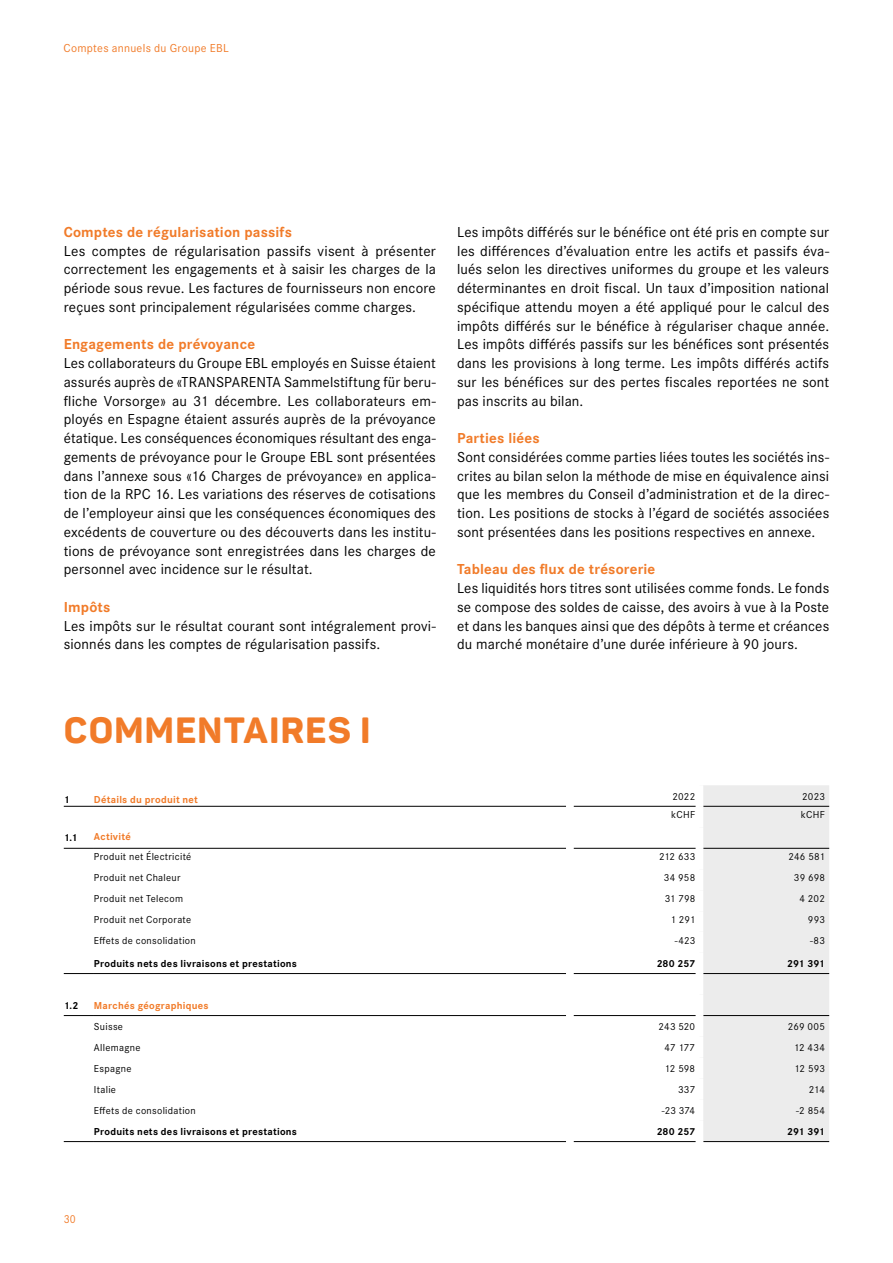
<style>
.page{position:relative;width:893px;height:1263px;background:#fff}
.page>*{position:absolute;margin:0;border:0;box-sizing:border-box;transform-origin:0 0}
.t1{font:800 36px "Panton";letter-spacing:.025em;color:#f17b29}
.t2{font:15px/18.8px "Corporate S";letter-spacing:.01em;color:#000;text-align:justify}
.t3{font:700 15px "Corporate S";letter-spacing:.01em;color:#f17b29}
.t4{font:12px "Corporate S";letter-spacing:.025em;color:#f17b29}
.t5{font:12px "Corporate S";letter-spacing:.025em;color:#f17b29;scale:.93 1}
.t6{font:10.5px "Corporate S";letter-spacing:.025em;color:#000}
.t7{font:700 10.5px "Corporate S";letter-spacing:.02em;color:#000}
.t8{font:700 10.5px "Corporate S";letter-spacing:.025em;color:#f17b29}
</style>
<div class="page">
<div style="left:703px;top:785px;width:126px;height:356px;background:#ececec"></div>
<hr style="left:64px;top:806px;width:30px;height:1px;background:#000">
<hr style="left:94px;top:806px;width:472px;height:1px;background:#000">
<hr style="left:574px;top:806px;width:122px;height:1px;background:#000">
<hr style="left:703px;top:806px;width:126px;height:1px;background:#000">
<hr style="left:64px;top:973px;width:30px;height:1px;background:#000">
<hr style="left:94px;top:973px;width:472px;height:1px;background:#000">
<hr style="left:574px;top:973px;width:122px;height:1px;background:#000">
<hr style="left:703px;top:973px;width:126px;height:1px;background:#000">
<hr style="left:64px;top:1141px;width:30px;height:1px;background:#000">
<hr style="left:94px;top:1141px;width:472px;height:1px;background:#000">
<hr style="left:574px;top:1141px;width:122px;height:1px;background:#000">
<hr style="left:703px;top:1141px;width:126px;height:1px;background:#000">
<hr style="left:64px;top:1015px;width:30px;height:1px;background:#000">
<hr style="left:94px;top:1015px;width:472px;height:1px;background:#000">
<hr style="left:574px;top:1015px;width:122px;height:1px;background:#000">
<hr style="left:703px;top:1015px;width:126px;height:1px;background:#000">
<hr style="left:64px;top:848px;width:30px;height:1px;background:#000">
<hr style="left:94px;top:848px;width:472px;height:1px;background:#000">
<hr style="left:574px;top:848px;width:122px;height:1px;background:#000">
<hr style="left:703px;top:848px;width:126px;height:1px;background:#000">
<p class="t4" style="left:64px;top:41px;width:167px">Comptes annuels du Groupe EBL</p>
<p class="t3" style="left:64px;top:221px;width:230px">Comptes de régularisation passifs</p>
<p class="t2" style="left:64px;top:241px;width:374px">Les comptes de régularisation passifs visent à présenter correctement les engagements et à saisir les charges de la période sous revue. Les factures de fournisseurs non encore reçues sont principalement régularisées comme charges.</p>
<p class="t3" style="left:64px;top:334px;width:193px">Engagements de prévoyance</p>
<p class="t2" style="left:64px;top:354px;width:374px">Les collaborateurs du Groupe EBL employés en Suisse étaient assurés auprès de «TRANSPARENTA Sammelstiftung für beru&shy;fliche Vorsorge» au 31 décembre. Les collaborateurs em&shy;ployés en Espagne étaient assurés auprès de la prévoyance étatique. Les conséquences économiques résultant des enga&shy;gements de prévoyance pour le Groupe EBL sont présentées dans l’annexe sous «16 Charges de prévoyance» en applica&shy;tion de la RPC 16. Les variations des réserves de cotisations de l’employeur ainsi que les conséquences économiques des excédents de couverture ou des découverts dans les institu&shy;tions de prévoyance sont enregistrées dans les charges de personnel avec incidence sur le résultat.</p>
<p class="t3" style="left:64px;top:596px;width:48px">Impôts</p>
<p class="t2" style="left:64px;top:616px;width:374px">Les impôts sur le résultat courant sont intégralement provi&shy;sionnés dans les comptes de régularisation passifs.</p>
<p class="t2" style="left:457px;top:223px;width:374px">Les impôts différés sur le bénéfice ont été pris en compte sur les différences d’évaluation entre les actifs et passifs éva&shy;lués selon les directives uniformes du groupe et les valeurs déterminantes en droit fiscal. Un taux d’imposition national spécifique attendu moyen a été appliqué pour le calcul des impôts différés sur le bénéfice à régulariser chaque année.<br>Les impôts différés passifs sur les bénéfices sont présentés dans les provisions à long terme. Les impôts différés actifs sur les bénéfices sur des pertes fiscales reportées ne sont pas inscrits au bilan.</p>
<p class="t3" style="left:457px;top:428px;width:84px">Parties liées</p>
<p class="t2" style="left:457px;top:448px;width:374px">Sont considérées comme parties liées toutes les sociétés ins&shy;crites au bilan selon la méthode de mise en équivalence ainsi que les membres du Conseil d’administration et de la direc&shy;tion. Les positions de stocks à l’égard de sociétés associées sont présentées dans les positions respectives en annexe.</p>
<p class="t3" style="left:457px;top:559px;width:200px">Tableau des flux de trésorerie</p>
<p class="t2" style="left:457px;top:579px;width:374px">Les liquidités hors titres sont utilisées comme fonds. Le fonds se compose des soldes de caisse, des avoirs à vue à la Poste et dans les banques ainsi que des dépôts à terme et créances du marché monétaire d’une durée inférieure à 90 jours.</p>
<h1 class="t1" style="left:64px;top:707px;width:308px">COMMENTAIRES I</h1>
<p class="t7" style="left:64px;top:792px;width:7px">1</p>
<p class="t8" style="left:94px;top:792px;width:106px">Détails du produit net</p>
<p class="t6" style="left:672px;top:790px;width:24px">2022</p>
<p class="t6" style="left:802px;top:790px;width:24px">2023</p>
<p class="t6" style="left:671px;top:809px;width:26px">kCHF</p>
<p class="t6" style="left:801px;top:809px;width:26px">kCHF</p>
<p class="t7" style="left:64px;top:830px;width:15px">1.1</p>
<p class="t8" style="left:94px;top:829px;width:38px">Activité</p>
<p class="t6" style="left:94px;top:851px;width:99px">Produit net Électricité</p>
<p class="t6" style="left:659px;top:851px;width:38px">212 633</p>
<p class="t6" style="left:788px;top:851px;width:38px">246 581</p>
<p class="t6" style="left:94px;top:872px;width:88px">Produit net Chaleur</p>
<p class="t6" style="left:664px;top:872px;width:33px">34 958</p>
<p class="t6" style="left:794px;top:872px;width:33px">39 698</p>
<p class="t6" style="left:94px;top:893px;width:91px">Produit net Telecom</p>
<p class="t6" style="left:665px;top:893px;width:32px">31 798</p>
<p class="t6" style="left:799px;top:893px;width:27px">4 202</p>
<p class="t6" style="left:94px;top:914px;width:99px">Produit net Corporate</p>
<p class="t6" style="left:670px;top:914px;width:26px">1 291</p>
<p class="t6" style="left:808px;top:914px;width:19px">993</p>
<p class="t6" style="left:94px;top:934px;width:103px">Effets de consolidation</p>
<p class="t6" style="left:675px;top:934px;width:22px">-423</p>
<p class="t6" style="left:810px;top:934px;width:16px">-83</p>
<p class="t7" style="left:94px;top:956px;width:205px">Produits nets des livraisons et prestations</p>
<p class="t7" style="left:657px;top:956px;width:40px">280 257</p>
<p class="t7" style="left:787px;top:956px;width:39px">291 391</p>
<p class="t7" style="left:64px;top:998px;width:16px">1.2</p>
<p class="t8" style="left:94px;top:998px;width:116px">Marchés géographiques</p>
<p class="t6" style="left:94px;top:1021px;width:31px">Suisse</p>
<p class="t6" style="left:658px;top:1021px;width:38px">243 520</p>
<p class="t6" style="left:788px;top:1021px;width:39px">269 005</p>
<p class="t6" style="left:94px;top:1042px;width:48px">Allemagne</p>
<p class="t6" style="left:665px;top:1042px;width:32px">47 177</p>
<p class="t6" style="left:794px;top:1042px;width:33px">12 434</p>
<p class="t6" style="left:94px;top:1063px;width:39px">Espagne</p>
<p class="t6" style="left:665px;top:1063px;width:32px">12 598</p>
<p class="t6" style="left:794px;top:1063px;width:32px">12 593</p>
<p class="t6" style="left:94px;top:1084px;width:24px">Italie</p>
<p class="t6" style="left:678px;top:1084px;width:19px">337</p>
<p class="t6" style="left:809px;top:1084px;width:18px">214</p>
<p class="t6" style="left:94px;top:1105px;width:103px">Effets de consolidation</p>
<p class="t6" style="left:662px;top:1105px;width:35px">-23 374</p>
<p class="t6" style="left:796px;top:1105px;width:30px">-2 854</p>
<p class="t7" style="left:94px;top:1124px;width:205px">Produits nets des livraisons et prestations</p>
<p class="t7" style="left:657px;top:1124px;width:40px">280 257</p>
<p class="t7" style="left:787px;top:1124px;width:39px">291 391</p>
<p class="t5" style="left:64px;top:1212px;width:14px">30</p>
</div>
